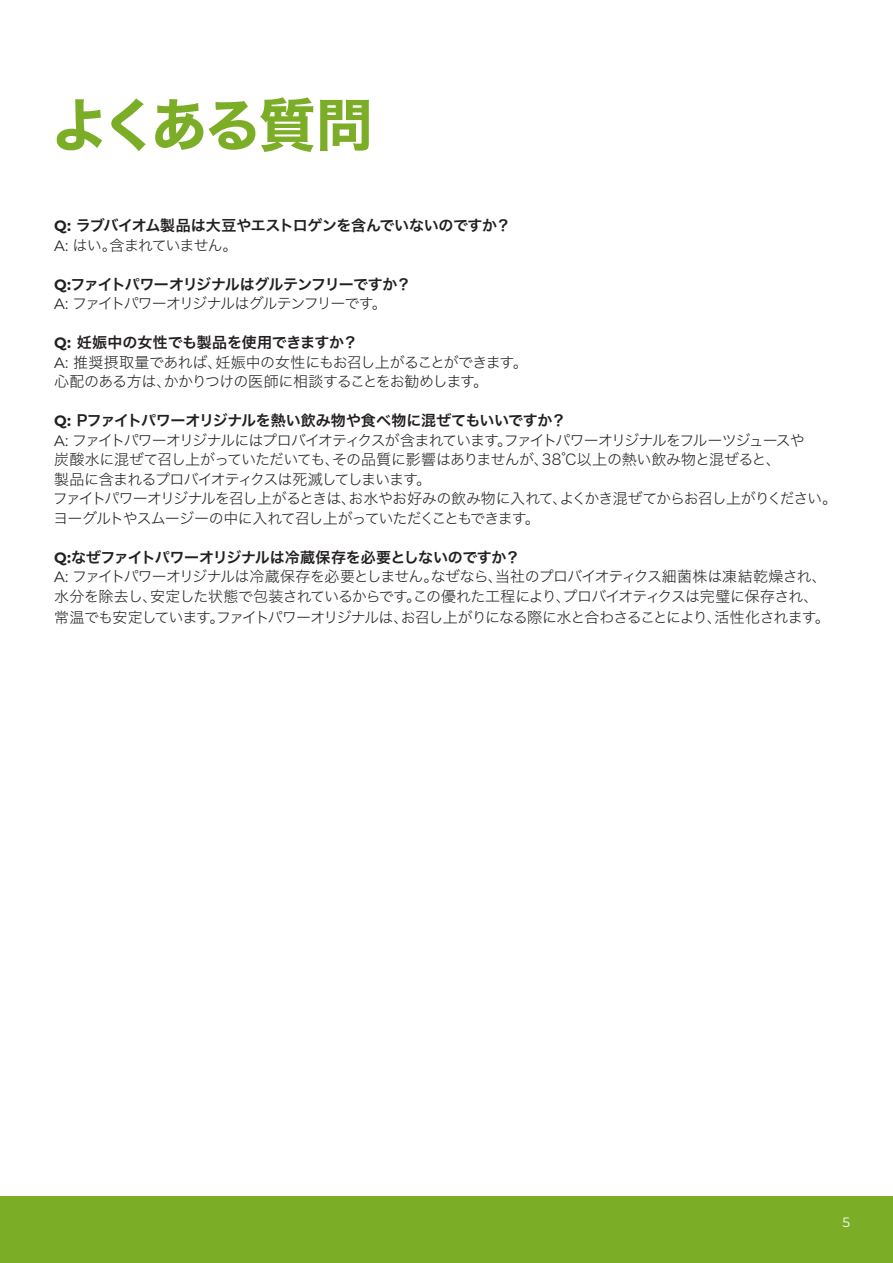
<style>
.page{position:relative;width:893px;height:1263px;background:#fff}
.page>*{position:absolute;margin:0;border:0;box-sizing:border-box;transform-origin:0 0}
.t1{font:57px "Hiragino Sans W7";letter-spacing:-.06em;color:#7cad27}
.t2{font:15px/19.5px "Hiragino Sans W2";letter-spacing:-.06em;color:#231f20}
.t3{font:15px "Hiragino Sans W6";letter-spacing:-.025em;color:#231f20}
.t4{font:15px "Hiragino Sans W2";letter-spacing:-.04em;color:#231f20}
.t5{font:15px "Hiragino Sans W2";letter-spacing:-.035em;color:#231f20}
.t6{font:15px "Hiragino Sans W6";letter-spacing:-.055em;color:#231f20}
.t7{font:15px "Hiragino Sans W2";letter-spacing:-.08em;color:#231f20}
.t8{font:13.5px "Montserrat";color:#fff}
.s1{font-family:"Montserrat";font-weight:700}
.s2{font-family:"Montserrat"}
</style>
<div class="page">
<div style="left:0;top:1196px;width:893px;height:67px;background:#7cad27"></div>
<p class="t1" style="left:51px;top:80px;width:323px">よくある質問</p>
<p class="t3" style="left:54px;top:212px;width:458px"><span class="s1">Q:</span> ラブバイオム製品は大豆やエストロゲンを含んでいないのですか？</p>
<p class="t2" style="left:54px;top:234px;width:178px"><span class="s2">A:</span> はい。含まれていません｡</p>
<p class="t6" style="left:54px;top:270px;width:359px"><span class="s1">Q:</span>ファイトパワーオリジナルはグルテンフリーですか？</p>
<p class="t7" style="left:54px;top:290px;width:334px"><span class="s2">A:</span> ファイトパワーオリジナルはグルテンフリーです。</p>
<p class="t3" style="left:54px;top:329px;width:305px"><span class="s1">Q:</span> 妊娠中の女性でも製品を使用できますか？</p>
<p class="t5" style="left:54px;top:349px;width:475px"><span class="s2">A:</span> 推奨摂取量であれば、妊娠中の女性にもお召し上がることができます。</p>
<p class="t2" style="left:54px;top:371px;width:436px">心配のある方は、かかりつけの医師に相談することをお勧めします。</p>
<p class="t3" style="left:54px;top:407px;width:514px"><span class="s1">Q:</span> Pファイトパワーオリジナルを熱い飲み物や食べ物に混ぜてもいいですか？</p>
<p class="t2" style="left:53px;top:429px;width:786px"><span class="s2">A:</span> ファイトパワーオリジナルにはプロバイオティクスが含まれています。ファイトパワーオリジナルをフルーツジュースや<br>炭酸水に混ぜて召し上がっていただいても、その品質に影響はありませんが、38℃以上の熱い飲み物と混ぜると、<br>製品に含まれるプロバイオティクスは死滅してしまいます。<br>ファイトパワーオリジナルを召し上がるときは、お水やお好みの飲み物に入れて、よくかき混ぜてからお召し上がりください。ヨーグルトやスムージーの中に入れて召し上がっていただくこともできます。</p>
<p class="t3" style="left:54px;top:543px;width:468px"><span class="s1">Q:</span>なぜファイトパワーオリジナルは冷蔵保存を必要としないのですか？</p>
<p class="t2" style="left:54px;top:566px;width:774px"><span class="s2">A:</span> ファイトパワーオリジナルは冷蔵保存を必要としません。なぜなら、当社のプロバイオティクス細菌株は凍結乾燥され、</p>
<p class="t4" style="left:54px;top:583px;width:766px">水分を除去し、安定した状態で包装されているからです。この優れた工程により、プロバイオティクスは完璧に保存され、</p>
<p class="t2" style="left:54px;top:606px;width:777px">常温でも安定しています。ファイトパワーオリジナルは、お召し上がりになる際に水と合わさることにより、活性化されます。</p>
<p class="t8" style="left:842px;top:1212px;width:9px">5</p>
</div>
